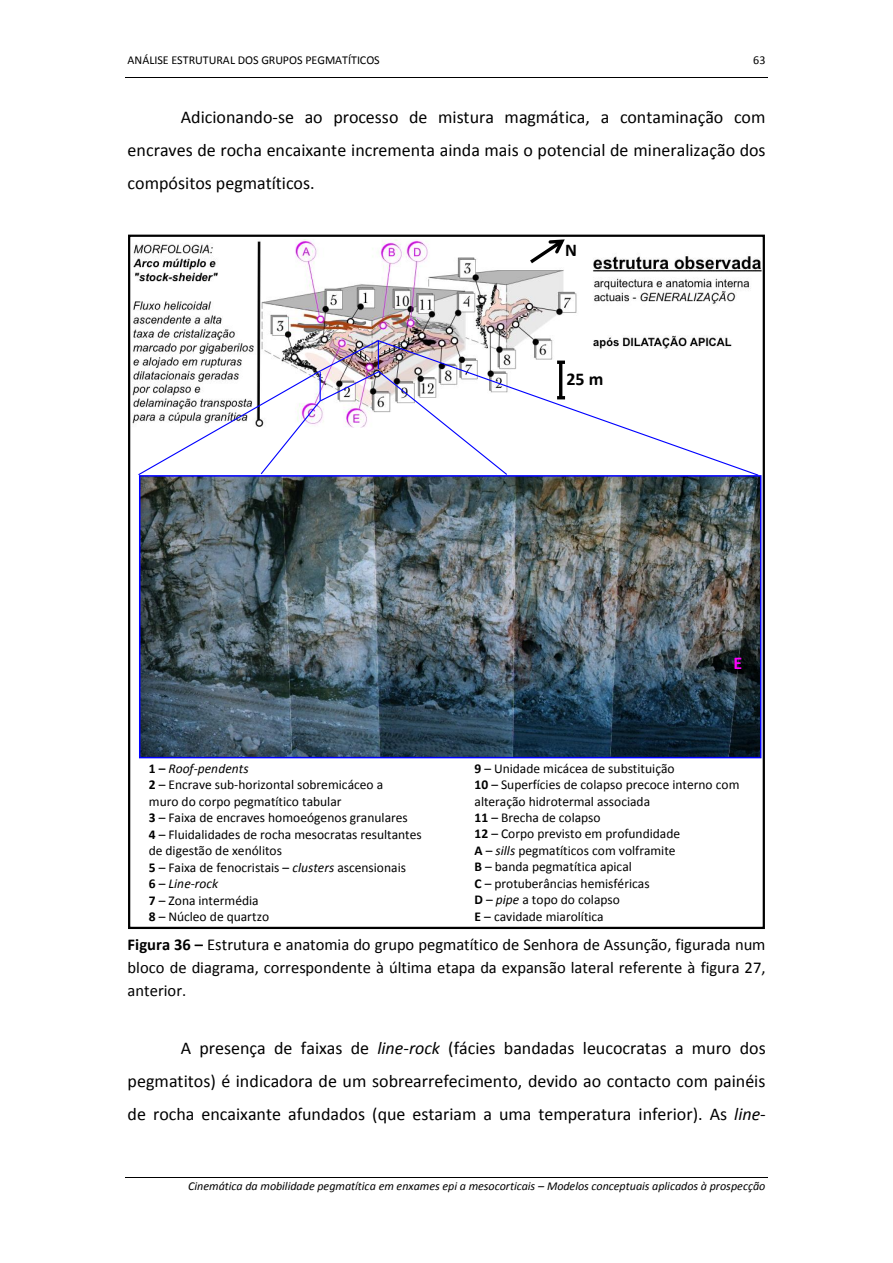
<style>
.page{position:relative;width:893px;height:1263px;background:#fff}
.page>*{position:absolute;margin:0;border:0;box-sizing:border-box;transform-origin:0 0}
.t1{font:18px/33px "Calibri";color:#000;text-align:justify}
.t2{font:700 18px "Calibri";color:#000}
.t3{font:700 18px "Calibri";color:#f0f}
.t4{font:16.5px/23.2px "Calibri";color:#000;text-align:justify}
.t5{font:13.5px/16.5px "Calibri";color:#000}
.t6{font:italic 13.5px "Calibri";color:#000}
.t7{font:italic 12px "Calibri";letter-spacing:-.005em;color:#000}
.t8{font:12px "Calibri";letter-spacing:-.005em;color:#000}
.s1{font-weight:700}
.s2{font-style:italic}
.s3{font-weight:700;font-style:normal}
.s4{font-style:normal}
</style>
<div class="page">
<hr style="left:125px;top:77px;width:643px;height:1px;background:#000">
<hr style="left:125px;top:1177px;width:643px;height:1px;background:#000">
<img style="left:133px;top:240px;width:629px;height:184px">
<img style="left:142px;top:478px;width:616px;height:277px">
<div style="left:139px;top:475px;width:622px;height:283px;border:2px solid #00f"></div>
<svg style="left:377px;top:339px;width:383px;height:138px"></svg>
<svg style="left:530px;top:240px;width:35px;height:23px"></svg>
<hr style="left:559px;top:362px;width:3px;height:36px;background:#000">
<svg style="left:557px;top:396px;width:8px;height:3px"></svg>
<svg style="left:557px;top:361px;width:8px;height:3px"></svg>
<img style="left:556px;top:368px;width:70px;height:22px">
<img style="left:554px;top:239px;width:44px;height:21px">
<svg style="left:137px;top:339px;width:371px;height:137px"></svg>
<img style="left:723px;top:652px;width:42px;height:21px">
<p class="t8" style="left:128px;top:55px;width:254px">ANÁLISE ESTRUTURAL DOS GRUPOS PEGMATÍTICOS</p>
<p class="t8" style="left:753px;top:55px;width:14px">63</p>
<p class="t1" style="left:128px;top:102px;width:639px;text-indent:53px">Adicionando-se ao processo de mistura magmática, a contaminação com encraves de rocha encaixante incrementa ainda mais o potencial de mineralização dos compósitos pegmatíticos.</p>
<p class="t2" style="left:565px;top:242px;width:13px">N</p>
<p class="t2" style="left:566px;top:372px;width:39px">25 m</p>
<p class="t3" style="left:734px;top:655px;width:10px">E</p>
<p class="t5" style="left:475px;top:761px;width:202px"><span class="s1">9</span> – Unidade micácea de substituição</p>
<p class="t5" style="left:475px;top:777px;width:266px"><span class="s1">10</span> – Superfícies de colapso precoce interno com alteração hidrotermal associada</p>
<p class="t5" style="left:475px;top:810px;width:128px"><span class="s1">11</span> – Brecha de colapso</p>
<p class="t5" style="left:475px;top:827px;width:207px"><span class="s1">12</span> – Corpo previsto em profundidade</p>
<p class="t5" style="left:475px;top:843px;width:203px"><span class="s1">A</span> – <span class="s2">sills</span> pegmatíticos com volframite</p>
<p class="t5" style="left:475px;top:860px;width:159px"><span class="s1">B</span> – banda pegmatítica apical</p>
<p class="t5" style="left:475px;top:876px;width:177px"><span class="s1">C</span> – protuberâncias hemisféricas</p>
<p class="t5" style="left:475px;top:893px;width:147px"><span class="s1">D</span> – <span class="s2">pipe</span> a topo do colapso</p>
<p class="t5" style="left:475px;top:909px;width:131px"><span class="s1">E</span> – cavidade miarolítica</p>
<p class="t6" style="left:149px;top:763px;width:101px"><span class="s3">1 –</span> Roof-pendents</p>
<p class="t5" style="left:149px;top:778px;width:236px"><span class="s1">2</span> – Encrave sub-horizontal sobremicáceo a</p>
<p class="t5" style="left:149px;top:794px;width:194px">muro do corpo pegmatítico tabular</p>
<p class="t5" style="left:149px;top:811px;width:260px"><span class="s1">3</span> – Faixa de encraves homoeógenos granulares</p>
<p class="t5" style="left:149px;top:827px;width:275px"><span class="s1">4</span> – Fluidalidades de rocha mesocratas resultantes</p>
<p class="t5" style="left:149px;top:844px;width:135px">de digestão de xenólitos</p>
<p class="t5" style="left:149px;top:860px;width:259px"><span class="s1">5</span> – Faixa de fenocristais – <span class="s2">clusters</span> ascensionais</p>
<p class="t6" style="left:149px;top:878px;width:71px"><span class="s3">6</span> <span class="s4">–</span> Line-rock</p>
<p class="t5" style="left:149px;top:893px;width:111px"><span class="s1">7</span> – Zona intermédia</p>
<p class="t5" style="left:149px;top:910px;width:122px"><span class="s1">8</span> – Núcleo de quartzo</p>
<p class="t4" style="left:128px;top:934px;width:640px"><span class="s1">Figura 36 –</span> Estrutura e anatomia do grupo pegmatítico de Senhora de Assunção, figurada num bloco de diagrama, correspondente à última etapa da expansão lateral referente à figura 27, anterior.</p>
<p class="t1" style="left:128px;top:1033px;width:640px;text-indent:53px">A presença de faixas de <span class="s2">line-rock</span> (fácies bandadas leucocratas a muro dos pegmatitos) é indicadora de um sobrearrefecimento, devido ao contacto com painéis de rocha encaixante afundados (que estariam a uma temperatura inferior). As <span class="s2">line-</span></p>
<p class="t7" style="left:188px;top:1181px;width:579px">Cinemática da mobilidade pegmatítica em enxames epi a mesocorticais – Modelos conceptuais aplicados à prospecção</p>
</div>
